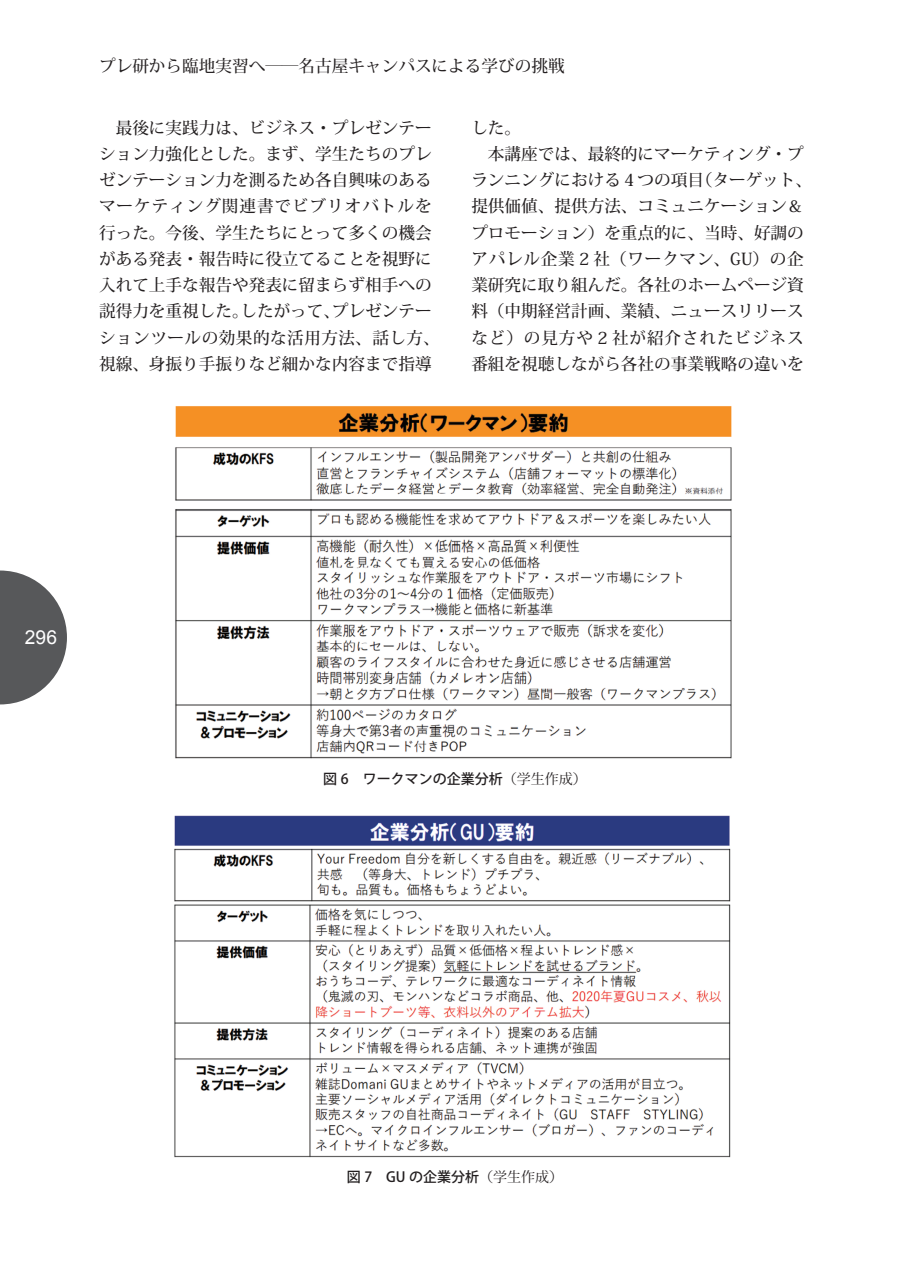
<style>
.page{position:relative;width:903px;height:1275px;background:#fff}
.page>*{position:absolute;margin:0;border:0;box-sizing:border-box;transform-origin:0 0}
.t1{font:19.25px "Arial";color:#fff}
.t2{font:500 16.62px/26.2px "Koz Min Pr 6 N";color:#231f20;text-align:center}
.t3{font:500 16.62px "Koz Min Pr 6 N";letter-spacing:.045em;color:#231f20}
.t4{font:500 16.62px "Koz Min Pr 6 N";letter-spacing:.055em;color:#231f20}
.t5{font:500 14px "Koz Go Pr 6 N";color:#231f20}
.s1{font-family:"Koz Min Pr 6 N";font-weight:400}
</style>
<div class="page">
<svg style="left:0;top:570px;width:67px;height:134px"></svg>
<img style="left:175px;top:406px;width:557px;height:353px">
<img style="left:174px;top:815px;width:557px;height:343px">
<p class="t2" style="left:99px;top:54px;width:467px">プレ研から臨地実習へ――名古屋キャンパスによる学びの挑戦</p>
<p class="t2" style="left:99px;top:115px;width:342px">最後に実践力は、ビジネス・プレゼンテー<br>ション力強化とした。まず、学生たちのプレゼンテーション力を測るため各自興味のあるマーケティング関連書でビブリオバトルを行った。今後、学生たちにとって多くの機会がある発表・報告時に役立てることを視野に入れて上手な報告や発表に留まらず相手への説得力を重視した。したがって、プレゼンテーションツールの効果的な活用方法、話し方、視線、身振り手振りなど細かな内容まで指導</p>
<p class="t2" style="left:471px;top:115px;width:51px">した。</p>
<p class="t2" style="left:488px;top:141px;width:317px">本講座では、最終的にマーケティング・プ</p>
<p class="t2" style="left:471px;top:167px;width:342px">ランニングにおける 4 つの項目（ターゲット、</p>
<p class="t2" style="left:471px;top:194px;width:334px">提供価値、提供方法、コミュニケーション＆</p>
<p class="t2" style="left:471px;top:220px;width:334px">プロモーション）を重点的に、当時、好調の</p>
<p class="t3" style="left:471px;top:249px;width:334px">アパレル企業 2 社（ワークマン、GU）の企</p>
<p class="t2" style="left:471px;top:272px;width:334px">業研究に取り組んだ。各社のホームページ資</p>
<p class="t2" style="left:471px;top:299px;width:334px">料（中期経営計画、業績、ニュースリリース</p>
<p class="t4" style="left:471px;top:328px;width:334px">など）の見方や 2 社が紹介されたビジネス</p>
<p class="t2" style="left:471px;top:351px;width:334px">番組を視聴しながら各社の事業戦略の違いを</p>
<p class="t1" style="left:25px;top:625px;width:34px">296</p>
<p class="t5" style="left:323px;top:770px;width:265px">図 6　ワークマンの企業分析<span class="s1">（学生作成）</span></p>
<p class="t5" style="left:347px;top:1169px;width:218px">図 7　GU の企業分析<span class="s1">（学生作成）</span></p>
</div>
